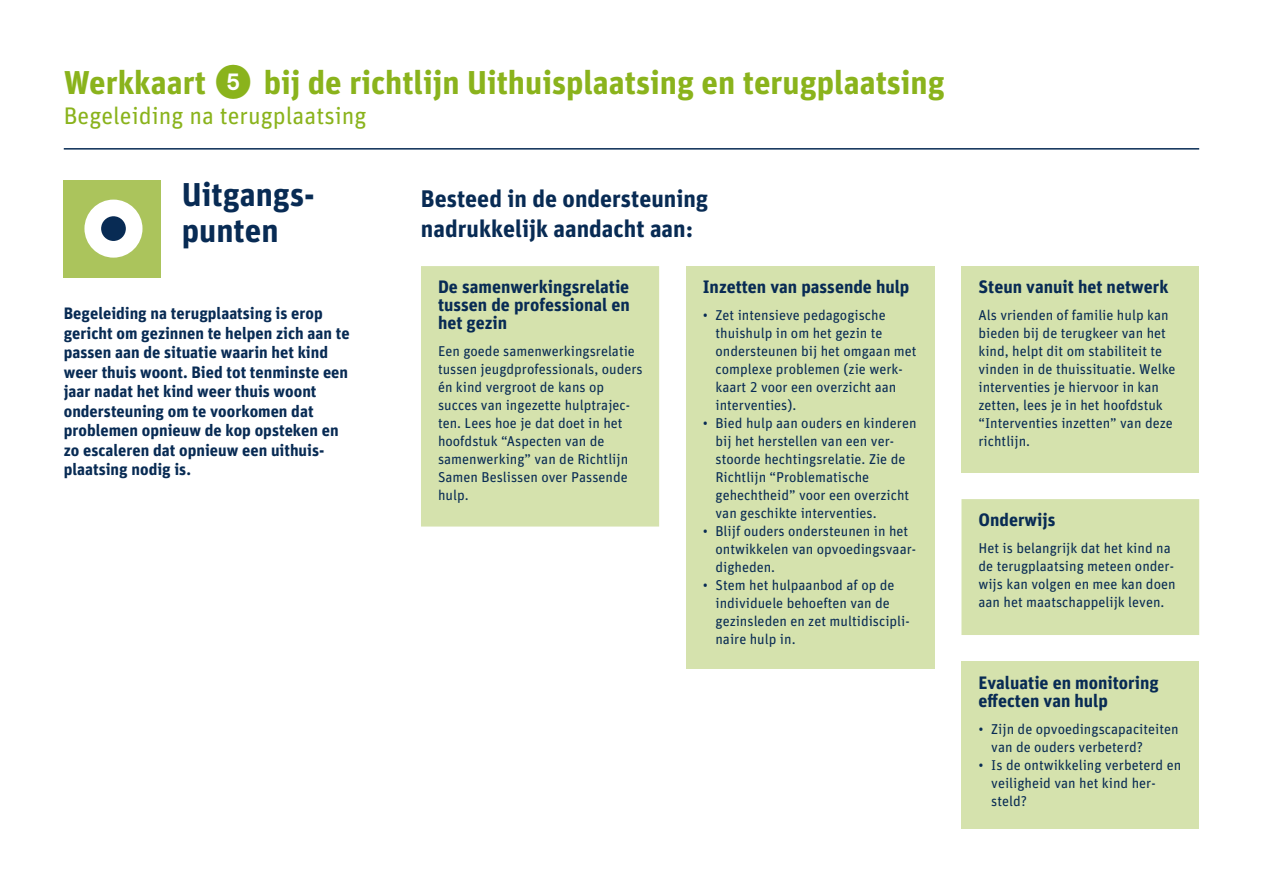
<style>
.page{position:relative;width:1263px;height:893px;background:#fff}
.page>*{position:absolute;margin:0;border:0;box-sizing:border-box;transform-origin:0 0}
.t1{font:700 33px "FF Unit Pro";color:#8ab31c}
.t2{font:700 33px/36px "FF Unit Pro";color:#082b54}
.t3{font:700 24px/30px "FF Unit Pro";color:#082b54}
.t4{font:24px "FF Unit Pro";color:#8ab31c}
.t5{font:700 18px/18px "FF Unit Pro";color:#082b54}
.t6{font:700 16.5px/19.5px "FF Unit Pro";color:#082b54}
.t7{font:14.25px/18px "FF Unit Pro";color:#082b54}
.s1{font-family:"Neutrif Studio";font-size:45px}
</style>
<div class="page">
<hr style="left:64px;top:148px;width:1135px;height:2px;background:#082b54">
<div style="left:64px;top:180px;width:97px;height:97px;background:#abc45c"></div>
<div style="left:84px;top:200px;width:58px;height:58px;background:#fff;border-radius:50%"></div>
<div style="left:101px;top:216px;width:25px;height:25px;background:#082b54;border-radius:50%"></div>
<div style="left:961px;top:266px;width:238px;height:206px;background:#d5e2ad"></div>
<div style="left:961px;top:662px;width:238px;height:167px;background:#d5e2ad"></div>
<div style="left:686px;top:266px;width:248px;height:403px;background:#d5e2ad"></div>
<div style="left:421px;top:266px;width:238px;height:261px;background:#d5e2ad"></div>
<div style="left:961px;top:499px;width:238px;height:136px;background:#d5e2ad"></div>
<h1 class="t1" style="left:64px;top:58px;width:882px">Werkkaart <span class="s1">❺</span> bij de richtlijn Uithuisplaatsing en terugplaatsing</h1>
<h2 class="t4" style="left:64px;top:99px;width:304px">Begeleiding na terugplaatsing</h2>
<h1 class="t2" style="left:182px;top:175px;width:131px">Uitgangs&shy;punten</h1>
<h2 class="t3" style="left:421px;top:182px;width:289px">Besteed in de ondersteuning nadrukkelijk aandacht aan:</h2>
<p class="t6" style="left:64px;top:303px;width:287px">Begeleiding na terugplaatsing is erop gericht om gezinnen te helpen zich aan te passen aan de situatie waarin het kind weer thuis woont. Bied tot tenminste een jaar nadat het kind weer thuis woont ondersteuning om te voorkomen dat problemen opnieuw de kop opsteken en zo escaleren dat opnieuw een uithuis&shy;plaatsing nodig is.</p>
<p class="t5" style="left:438px;top:277px;width:193px;text-align:justify">De samenwerkingsrelatie tussen de professional en het gezin</p>
<p class="t7" style="left:438px;top:341px;width:206px">Een goede samenwerkingsrelatie tussen jeugdprofessionals, ouders én kind vergroot de kans op succes van ingezette hulptrajec&shy;ten. Lees hoe je dat doet in het hoofdstuk “Aspecten van de samenwerking” van de Richtlijn<br>Samen Beslissen over Passende hulp.</p>
<p class="t5" style="left:703px;top:277px;width:208px">Inzetten van passende hulp</p>
<p class="t7" style="left:715px;top:306px;width:203px;text-indent:-13px">• Zet intensieve pedagogische thuishulp in om het gezin te ondersteunen bij het omgaan met complexe problemen (zie werk&shy;kaart 2 voor een overzicht aan interventies).</p>
<p class="t7" style="left:715px;top:414px;width:203px;text-indent:-13px">• Bied hulp aan ouders en kinderen bij het herstellen van een ver&shy;stoorde hechtingsrelatie. Zie de<br>Richtlijn “Problematische gehechtheid” voor een overzicht van geschikte interventies.</p>
<p class="t7" style="left:715px;top:522px;width:202px;text-indent:-13px">• Blijf ouders ondersteunen in het ontwikkelen van opvoedingsvaar&shy;digheden.</p>
<p class="t7" style="left:715px;top:576px;width:196px;text-indent:-13px">• Stem het hulpaanbod af op de individuele behoeften van de gezinsleden en zet multidiscipli&shy;naire hulp in.</p>
<p class="t5" style="left:978px;top:277px;width:191px">Steun vanuit het netwerk</p>
<p class="t7" style="left:978px;top:305px;width:199px">Als vrienden of familie hulp kan bieden bij de terugkeer van het kind, helpt dit om stabiliteit te vinden in de thuissituatie. Welke interventies je hiervoor in kan zetten, lees je in het hoofdstuk “Interventies inzetten” van deze richtlijn.</p>
<p class="t5" style="left:978px;top:510px;width:78px">Onderwijs</p>
<p class="t7" style="left:978px;top:538px;width:199px">Het is belangrijk dat het kind na de terugplaatsing meteen onder&shy;wijs kan volgen en mee kan doen aan het maatschappelijk leven.</p>
<p class="t5" style="left:978px;top:672px;width:182px">Evaluatie en monitoring effecten van hulp</p>
<p class="t7" style="left:991px;top:719px;width:189px;text-indent:-13px">• Zijn de opvoedingscapaciteiten van de ouders verbeterd?</p>
<p class="t7" style="left:991px;top:755px;width:191px;text-indent:-13px">• Is de ontwikkeling verbeterd en veiligheid van het kind her&shy;steld?</p>
</div>
